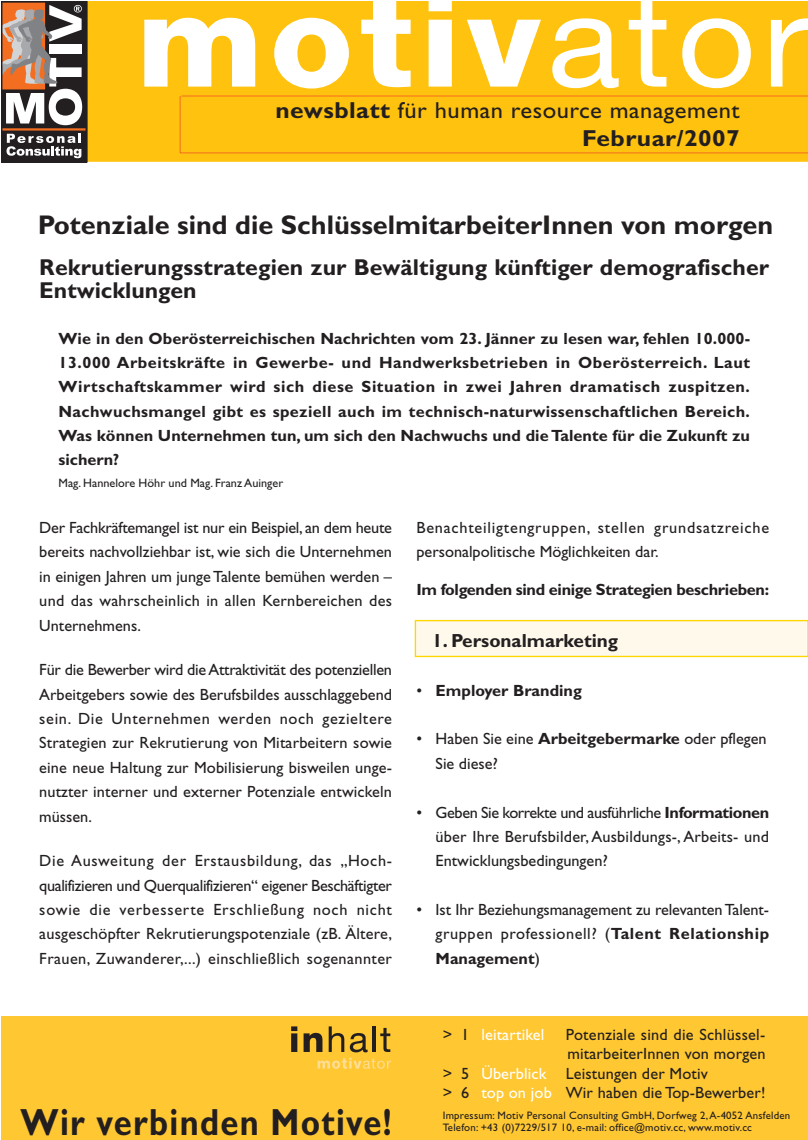
<style>
.page{position:relative;width:808px;height:1140px;background:#fff}
.page>*{position:absolute;margin:0;border:0;box-sizing:border-box;transform-origin:0 0}
.t1{font:700 37.95px "Gill Sans";letter-spacing:.04em;color:#231f20;scale:.86 1}
.t2{font:700 27.15px "Gill Sans";color:#231f20}
.t3{font:23.1px/27.8px "Gill Sans";letter-spacing:.02em;color:#231f20;text-align:right;scale:1.06 1}
.t4{font:700 22.95px/23px "Gill Sans";letter-spacing:.005em;color:#231f20}
.t5{font:700 18.9px "Gill Sans";color:#231f20}
.t6{font:16.2px/24.5px "Gill Sans";letter-spacing:.01em;color:#231f20;text-align:justify}
.t7{font:700 16.2px/24.5px "Gill Sans";color:#231f20;text-align:justify}
.t8{font:16.2px/24.5px "Gill Sans";letter-spacing:.05em;color:#231f20}
.t9{font:700 16.2px "Gill Sans";letter-spacing:-.02em;color:#231f20}
.t10{font:16.2px "Gill Sans";letter-spacing:.01em;color:#fff}
.t11{font:12.15px "Gill Sans";color:#231f20}
.t12{font:10.8px "Gill Sans";letter-spacing:.02em;color:#231f20}
.s1{font-weight:700}
.s2{font-weight:400}
.s3{color:#231f20}
.s4{color:#fff}
</style>
<div class="page">
<div style="left:1px;top:1015px;width:806px;height:125px;background:#ffc732"></div>
<svg style="left:291px;top:1026px;width:6px;height:26px"></svg>
<svg style="left:303px;top:1033px;width:19px;height:19px"></svg>
<svg style="left:328px;top:1026px;width:16px;height:26px"></svg>
<svg style="left:350px;top:1033px;width:17px;height:19px"></svg>
<hr style="left:372px;top:1026px;width:3px;height:26px;background:#231f20">
<svg style="left:380px;top:1028px;width:10px;height:24px"></svg>
<svg style="left:317px;top:1058px;width:74px;height:11px"></svg>
<svg style="left:1px;top:1px;width:87px;height:161px"></svg>
<div style="left:414px;top:620px;width:393px;height:37px;background:#fff9ec;border:1px solid #ffd700"></div>
<div style="left:88px;top:1px;width:719px;height:161px;background:#ffc20e"></div>
<hr style="left:181px;top:96px;width:626px;height:1px;background:#f36e21">
<hr style="left:180px;top:152px;width:627px;height:1px;background:#f36e21">
<hr style="left:180px;top:96px;width:1px;height:57px;background:#f36e21">
<svg style="left:144px;top:18px;width:111px;height:69px"></svg>
<svg style="left:274px;top:18px;width:75px;height:71px"></svg>
<svg style="left:361px;top:1px;width:49px;height:86px"></svg>
<svg style="left:428px;top:1px;width:24px;height:86px"></svg>
<svg style="left:467px;top:20px;width:74px;height:67px"></svg>
<svg style="left:552px;top:18px;width:66px;height:70px"></svg>
<svg style="left:628px;top:1px;width:38px;height:86px"></svg>
<svg style="left:682px;top:18px;width:68px;height:70px"></svg>
<svg style="left:770px;top:18px;width:37px;height:69px"></svg>
<h3 class="t3" style="left:275px;top:99px;width:439px"><span class="s1">newsblatt</span> für human resource management<br><span class="s1">Februar/2007</span></h3>
<h2 class="t2" style="left:38px;top:215px;width:736px">Potenziale sind die SchlüsselmitarbeiterInnen von morgen</h2>
<h3 class="t4" style="left:39px;top:258px;width:731px">Rekrutierungsstrategien zur Bewältigung künftiger demografischer<br>Entwicklungen</h3>
<p class="t7" style="left:58px;top:328px;width:693px">Wie in den Oberösterreichischen Nachrichten vom 23. Jänner zu lesen war, fehlen 10.000- 13.000 Arbeitskräfte in Gewerbe- und Handwerksbetrieben in Oberösterreich. Laut Wirtschaftskammer wird sich diese Situation in zwei Jahren dramatisch zuspitzen.<br>Nachwuchsmangel gibt es speziell auch im technisch-naturwissenschaftlichen Bereich.<br>Was können Unternehmen tun, um sich den Nachwuchs und die Talente für die Zukunft zu sichern?</p>
<p class="t11" style="left:58px;top:478px;width:226px">Mag. Hannelore Höhr und Mag. Franz Auinger</p>
<p class="t6" style="left:39px;top:517px;width:354px">Der Fachkräftemangel ist nur ein Beispiel, an dem heute bereits nachvollziehbar ist, wie sich die Unternehmen in einigen Jahren um junge Talente bemühen werden – und das wahrscheinlich in allen Kernbereichen des Unternehmens.</p>
<p class="t6" style="left:39px;top:659px;width:354px">Für die Bewerber wird die Attraktivität des potenziellen Arbeitgebers sowie des Berufsbildes ausschlaggebend sein. Die Unternehmen werden noch gezieltere Strategien zur Rekrutierung von Mitarbeitern sowie eine neue Haltung zur Mobilisierung bisweilen unge&shy;nutzter interner und externer Potenziale entwickeln müssen.</p>
<p class="t6" style="left:39px;top:850px;width:354px">Die Ausweitung der Erstausbildung, das „Hoch&shy;qualifizieren und Querqualifizieren“ eigener Beschäftigter sowie die verbesserte Erschließung noch nicht ausgeschöpfter Rekrutierungspotenziale (zB. Ältere, Frauen, Zuwanderer,...) einschließlich sogenannter</p>
<h1 class="t1" style="left:21px;top:1109px;width:433px">Wir verbinden Motive!</h1>
<p class="t8" style="left:416px;top:517px;width:354px">Benachteiligtengruppen, stellen grundsatzreiche personalpolitische Möglichkeiten dar.</p>
<p class="t9" style="left:416px;top:584px;width:354px">Im folgenden sind einige Strategien beschrieben:</p>
<p class="t5" style="left:432px;top:634px;width:187px">1. Personalmarketing</p>
<p class="t7" style="left:416px;top:680px;width:167px"><span class="s2">•</span> Employer Branding</p>
<p class="t6" style="left:435px;top:728px;width:332px;text-indent:-19px">• Haben Sie eine <span class="s1">Arbeitgebermarke</span> oder pflegen<br>Sie diese?</p>
<p class="t6" style="left:435px;top:801px;width:335px;text-indent:-19px">• Geben Sie korrekte und ausführliche <span class="s1">Informationen </span>über Ihre Berufsbilder, Ausbildungs-, Arbeits- und Entwicklungsbedingungen?</p>
<p class="t6" style="left:435px;top:899px;width:335px;text-indent:-19px">• Ist Ihr Beziehungsmanagement zu relevanten Talent&shy;gruppen professionell? (<span class="s1">Talent Relationship Management</span>)</p>
<p class="t10" style="left:443px;top:1028px;width:103px"><span class="s3">&gt; 1</span> leitartikel</p>
<p class="t6" style="left:565px;top:1023px;width:201px">Potenziale sind die Schlüssel-</p>
<p class="t6" style="left:567px;top:1043px;width:199px">mitarbeiterInnen von morgen</p>
<p class="t6" style="left:443px;top:1062px;width:266px">&gt; 5 <span class="s4">Überblick</span> Leistungen der Motiv</p>
<p class="t6" style="left:443px;top:1082px;width:324px">&gt; 6 <span class="s4">top on job</span> Wir haben die Top-Bewerber!</p>
<p class="t12" style="left:443px;top:1111px;width:349px">Impressum: Motiv Personal Consulting GmbH, Dorfweg 2, A-4052 Ansfelden</p>
<p class="t12" style="left:443px;top:1124px;width:311px">Telefon: +43 (0)7229/517 10, e-mail: office@motiv.cc, www.motiv.cc</p>
</div>
